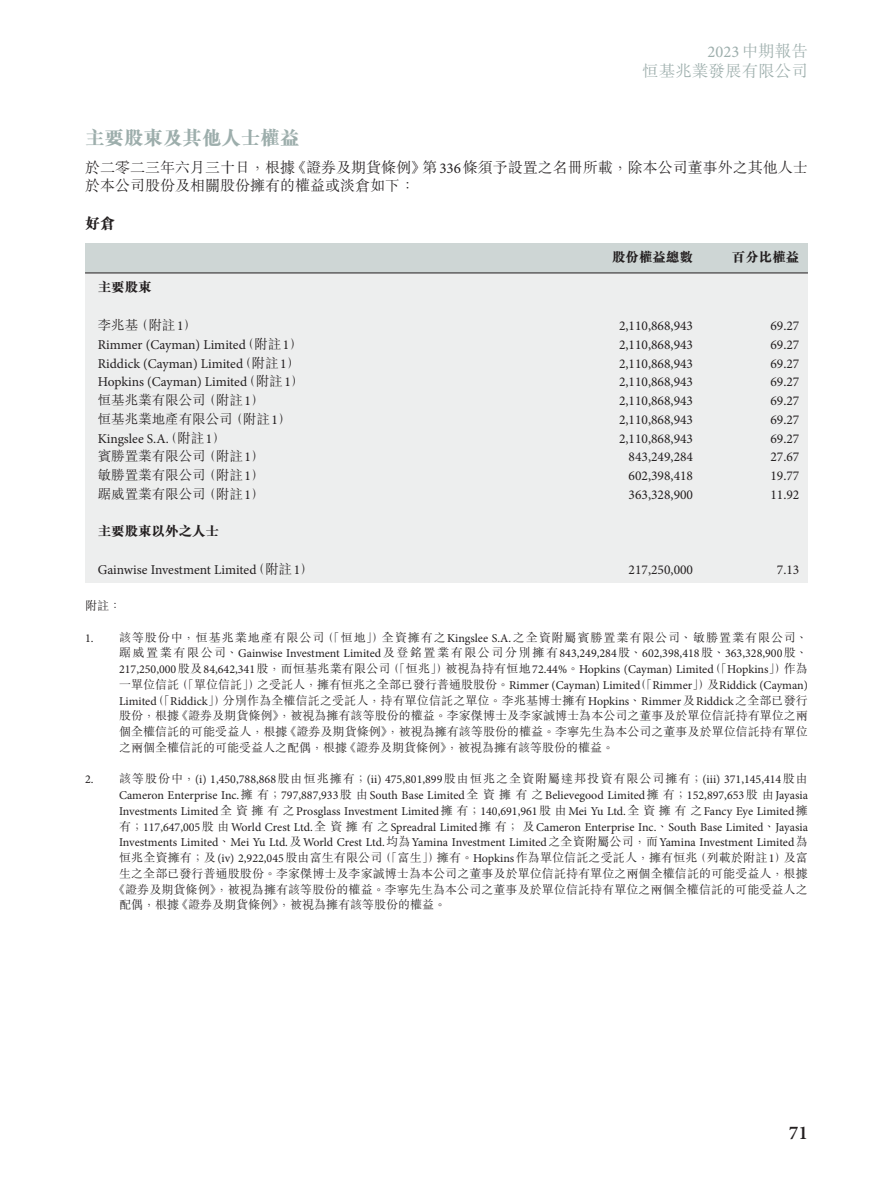
<style>
.page{position:relative;width:893px;height:1191px;background:#fff}
.page>*{position:absolute;margin:0;border:0;box-sizing:border-box;transform-origin:0 0}
.t1{font:800 19.5px "M Sung HK";color:#9daeac}
.t2{font:600 19.5px "Minion Pro";color:#231f20}
.t3{font:300 16.5px "M Sung HK";letter-spacing:.005em;color:#9daeac}
.t4{font:16.5px "Minion Pro";color:#9daeac}
.t5{font:300 15px/18.8px "M Sung HK";color:#231f20}
.t6{font:800 15px "M Sung HK";color:#231f20}
.t7{font:13.5px "Minion Pro";color:#231f20}
.t8{font:300 13.5px "M Sung HK";color:#231f20}
.t9{font:800 13.5px "M Sung HK";color:#231f20}
.t10{font:12px/15.8px "Minion Pro";color:#231f20;text-align:justify}
.t11{font:300 12px/15.8px "M Sung HK";letter-spacing:.005em;color:#231f20;text-align:justify}
.t12{font:300 12px "M Sung HK";letter-spacing:.08em;color:#231f20}
.s1{font-family:"M Sung HK";font-weight:300}
.s2{font-family:"Minion Pro";font-weight:400}
</style>
<div class="page">
<div style="left:85px;top:256px;width:723px;height:326px;background:#edeeee"></div>
<div style="left:85px;top:244px;width:723px;height:29px;background:#ced6d5"></div>
<hr style="left:85px;top:272px;width:723px;height:1px;background:#231f20">
<h2 class="t4" style="left:708px;top:41px;width:102px">2023<span class="s1">中期報告</span></h2>
<h2 class="t3" style="left:642px;top:59px;width:167px">恒基兆業發展有限公司</h2>
<h1 class="t1" style="left:85px;top:128px;width:216px">主要股東及其他人士權益</h1>
<p class="t5" style="left:85px;top:157px;width:724px">於二零二三年六月三十日，根據《證券及期貨條例》第<span class="s2">336</span>條須予設置之名冊所載，除本公司董事外之其他人士於本公司股份及相關股份擁有的權益或淡倉如下：</p>
<p class="t6" style="left:85px;top:216px;width:31px">好倉</p>
<p class="t9" style="left:612px;top:250px;width:82px">股份權益總數</p>
<p class="t9" style="left:732px;top:250px;width:69px">百分比權益</p>
<p class="t9" style="left:98px;top:281px;width:55px">主要股東</p>
<p class="t8" style="left:98px;top:315px;width:101px">李兆基（附註<span class="s2">1</span>）</p>
<p class="t7" style="left:619px;top:317px;width:76px">2,110,868,943</p>
<p class="t7" style="left:770px;top:317px;width:30px">69.27</p>
<p class="t7" style="left:98px;top:335px;width:207px">Rimmer (Cayman) Limited<span class="s1">（附註</span>1<span class="s1">）</span></p>
<p class="t7" style="left:619px;top:335px;width:76px">2,110,868,943</p>
<p class="t7" style="left:770px;top:335px;width:30px">69.27</p>
<p class="t7" style="left:98px;top:354px;width:204px">Riddick (Cayman) Limited<span class="s1">（附註</span>1<span class="s1">）</span></p>
<p class="t7" style="left:619px;top:354px;width:76px">2,110,868,943</p>
<p class="t7" style="left:770px;top:354px;width:30px">69.27</p>
<p class="t7" style="left:98px;top:373px;width:208px">Hopkins (Cayman) Limited<span class="s1">（附註</span>1<span class="s1">）</span></p>
<p class="t7" style="left:619px;top:373px;width:76px">2,110,868,943</p>
<p class="t7" style="left:770px;top:373px;width:30px">69.27</p>
<p class="t8" style="left:98px;top:390px;width:168px">恒基兆業有限公司（附註<span class="s2">1</span>）</p>
<p class="t7" style="left:619px;top:392px;width:76px">2,110,868,943</p>
<p class="t7" style="left:770px;top:392px;width:30px">69.27</p>
<p class="t8" style="left:98px;top:409px;width:195px">恒基兆業地產有限公司（附註<span class="s2">1</span>）</p>
<p class="t7" style="left:619px;top:410px;width:76px">2,110,868,943</p>
<p class="t7" style="left:770px;top:410px;width:30px">69.27</p>
<p class="t7" style="left:98px;top:429px;width:130px">Kingslee S.A.<span class="s1">（附註</span>1<span class="s1">）</span></p>
<p class="t7" style="left:619px;top:429px;width:76px">2,110,868,943</p>
<p class="t7" style="left:770px;top:429px;width:30px">69.27</p>
<p class="t8" style="left:98px;top:447px;width:168px">賓勝置業有限公司（附註<span class="s2">1</span>）</p>
<p class="t7" style="left:629px;top:448px;width:66px">843,249,284</p>
<p class="t7" style="left:770px;top:448px;width:30px">27.67</p>
<p class="t8" style="left:98px;top:465px;width:168px">敏勝置業有限公司（附註<span class="s2">1</span>）</p>
<p class="t7" style="left:629px;top:467px;width:66px">602,398,418</p>
<p class="t7" style="left:770px;top:467px;width:30px">19.77</p>
<p class="t8" style="left:98px;top:484px;width:168px">踞威置業有限公司（附註<span class="s2">1</span>）</p>
<p class="t7" style="left:629px;top:485px;width:66px">363,328,900</p>
<p class="t7" style="left:770px;top:485px;width:30px">11.92</p>
<p class="t9" style="left:98px;top:524px;width:123px">主要股東以外之人士</p>
<p class="t7" style="left:98px;top:560px;width:217px">Gainwise Investment Limited<span class="s1">（附註</span>1<span class="s1">）</span></p>
<p class="t7" style="left:629px;top:560px;width:66px">217,250,000</p>
<p class="t7" style="left:777px;top:560px;width:24px">7.13</p>
<p class="t11" style="left:85px;top:597px;width:37px">附註：</p>
<p class="t12" style="left:85px;top:628px;width:724px"><span class="s2">1.</span> 該等股份中，恒基兆業地產有限公司（「恒地」）全資擁有之<span class="s2">Kingslee S.A.</span>之全資附屬賓勝置業有限公司、敏勝置業有限公司、</p>
<p class="t10" style="left:119px;top:645px;width:690px"><span class="s1">踞威置業有限公司、</span>Gainwise Investment Limited<span class="s1">及登銘置業有限公司分別擁有</span>843,249,284<span class="s1">股、</span>602,398,418<span class="s1">股、</span>363,328,900<span class="s1">股、</span>217,250,000<span class="s1">股及</span>84,642,341<span class="s1">股，而恒基兆業有限公司（「恒兆」）被視為持有恒地</span>72.44%<span class="s1">。</span>Hopkins (Cayman) Limited<span class="s1">（「</span>Hopkins<span class="s1">」）作為一單位信託（「單位信託」）之受託人，擁有恒兆之全部已發行普通股股份。</span>Rimmer (Cayman) Limited<span class="s1">（「</span>Rimmer<span class="s1">」）及</span>Riddick (Cayman)</p>
<p class="t11" style="left:119px;top:691px;width:690px"><span class="s2">Limited</span>（「<span class="s2">Riddick</span>」）分別作為全權信託之受託人，持有單位信託之單位。李兆基博士擁有<span class="s2">Hopkins</span>、<span class="s2">Rimmer</span>及<span class="s2">Riddick</span>之全部已發行股份，根據《證券及期貨條例》，被視為擁有該等股份的權益。李家傑博士及李家誠博士為本公司之董事及於單位信託持有單位之兩個全權信託的可能受益人，根據《證券及期貨條例》，被視為擁有該等股份的權益。李寧先生為本公司之董事及於單位信託持有單位之兩個全權信託的可能受益人之配偶，根據《證券及期貨條例》，被視為擁有該等股份的權益。</p>
<p class="t10" style="left:119px;top:771px;width:690px;text-indent:-34px">2. <span class="s1">該等股份中，</span>(i) 1,450,788,868<span class="s1">股由恒兆擁有；</span>(ii) 475,801,899<span class="s1">股由恒兆之全資附屬達邦投資有限公司擁有；</span>(iii) 371,145,414<span class="s1">股由</span>Cameron Enterprise Inc.<span class="s1">擁有；</span>797,887,933<span class="s1">股由</span>South Base Limited<span class="s1">全資擁有之</span>Believegood Limited<span class="s1">擁有；</span>152,897,653<span class="s1">股由</span>Jayasia Investments Limited<span class="s1">全資擁有之</span>Prosglass Investment Limited<span class="s1">擁有；</span>140,691,961<span class="s1">股由</span>Mei Yu Ltd.<span class="s1">全資擁有之</span>Fancy Eye Limited<span class="s1">擁有；</span>117,647,005<span class="s1">股由</span>World Crest Ltd.<span class="s1">全資擁有之</span>Spreadral Limited<span class="s1">擁有；及</span>Cameron Enterprise Inc.<span class="s1">、</span>South Base Limited<span class="s1">、</span>Jayasia Investments Limited<span class="s1">、</span>Mei Yu Ltd.<span class="s1">及</span>World Crest Ltd.<span class="s1">均為</span>Yamina Investment Limited<span class="s1">之全資附屬公司，而</span>Yamina Investment Limited<span class="s1">為</span></p>
<p class="t11" style="left:119px;top:849px;width:690px">恒兆全資擁有；及<span class="s2">(iv) 2,922,045</span>股由富生有限公司（「富生」）擁有。<span class="s2">Hopkins</span>作為單位信託之受託人，擁有恒兆（列載於附註<span class="s2">1</span>）及富</p>
<p class="t11" style="left:119px;top:864px;width:690px">生之全部已發行普通股股份。李家傑博士及李家誠博士為本公司之董事及於單位信託持有單位之兩個全權信託的可能受益人，根據</p>
<p class="t11" style="left:113px;top:880px;width:696px">《證券及期貨條例》，被視為擁有該等股份的權益。李寧先生為本公司之董事及於單位信託持有單位之兩個全權信託的可能受益人之</p>
<p class="t11" style="left:119px;top:896px;width:328px">配偶，根據《證券及期貨條例》，被視為擁有該等股份的權益。</p>
<h1 class="t2" style="left:789px;top:1119px;width:21px">71</h1>
</div>
